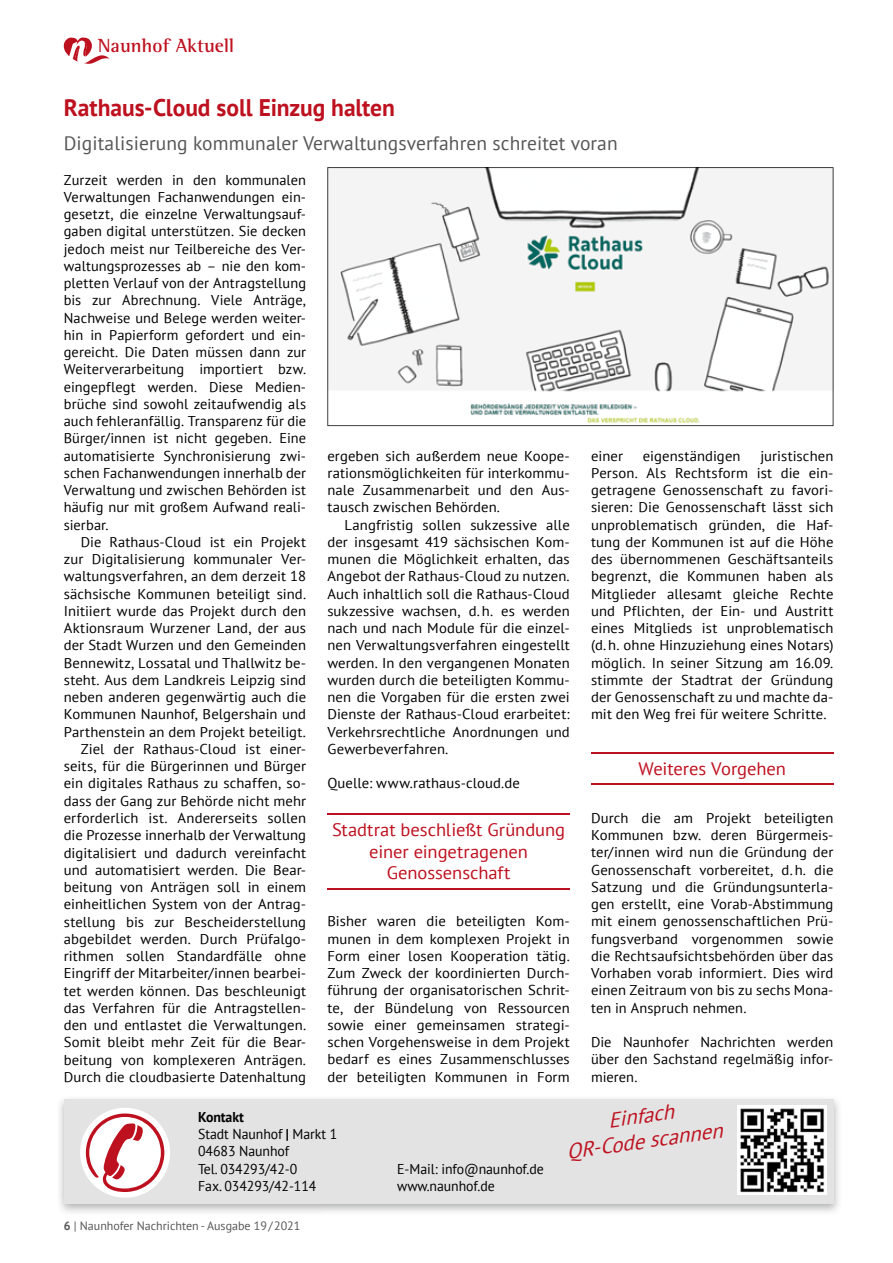
<style>
.page{position:relative;width:893px;height:1263px;background:#fff}
.page>*{position:absolute;margin:0;border:0;box-sizing:border-box;transform-origin:0 0}
.t1{font:700 24px "PT Sans";letter-spacing:-.005em;color:#be111f}
.t2{font:italic 21px/25px "PT Sans";color:#be111f;text-align:center}
.t3{font:19.5px "PT Sans";letter-spacing:.005em;color:#565655}
.t4{font:700 19.5px "Rotis Semi Serif Std";letter-spacing:.005em;color:#be111f}
.t5{font:18px/21.6px "PT Sans";letter-spacing:-.005em;color:#be111f;text-align:center}
.t6{font:14.25px/17.2px "PT Sans";letter-spacing:.005em;color:#000;text-align:justify}
.t7{font:12px "PT Sans";color:#565655}
.s1{font-weight:700}
</style>
<div class="page">
<svg style="left:64px;top:37px;width:46px;height:27px"></svg>
<svg style="left:327px;top:167px;width:506px;height:259px;fill:#f5f4f4"></svg>
<hr style="left:327px;top:813px;width:243px;height:2px;background:#be111f">
<hr style="left:327px;top:888px;width:243px;height:1px;background:#be111f">
<hr style="left:591px;top:752px;width:242px;height:2px;background:#be111f">
<hr style="left:591px;top:784px;width:242px;height:1px;background:#be111f">
<img style="left:59px;top:1099px;width:780px;height:114px">
<img style="left:59px;top:1199px;width:262px;height:14px">
<div style="left:64px;top:1099px;width:769px;height:104px;background:#e3e3e3"></div>
<div style="left:80px;top:1108px;width:90px;height:90px;background:#fff;border-radius:50%"></div>
<svg style="left:86px;top:1113px;width:78px;height:79px"></svg>
<img style="left:737px;top:1105px;width:90px;height:90px">
<h3 class="t4" style="left:98px;top:34px;width:138px">Naunhof Aktuell</h3>
<h1 class="t1" style="left:64px;top:91px;width:333px">Rathaus-Cloud soll Einzug halten</h1>
<h3 class="t3" style="left:64px;top:131px;width:555px">Digitalisierung kommunaler Verwaltungsverfahren schreitet voran</h3>
<p class="t6" style="left:64px;top:171px;width:244px">Zurzeit werden in den kommunalen Verwaltungen Fachanwendungen ein&shy;gesetzt, die einzelne Verwaltungsauf&shy;gaben digital unterstützen. Sie decken jedoch meist nur Teilbereiche des Ver&shy;waltungsprozesses ab – nie den kom&shy;pletten Verlauf von der Antragstellung bis zur Abrechnung. Viele Anträge, Nachweise und Belege werden weiter&shy;hin in Papierform gefordert und ein&shy;gereicht. Die Daten müssen dann zur Weiterverarbeitung importiert bzw. eingepflegt werden. Diese Medien&shy;brüche sind sowohl zeitaufwendig als auch fehleranfällig. Transparenz für die Bürger/innen ist nicht gegeben. Eine automatisierte Synchronisierung zwi&shy;schen Fachanwendungen innerhalb der Verwaltung und zwischen Behörden ist häufig nur mit großem Aufwand reali&shy;sierbar.</p>
<p class="t6" style="left:64px;top:533px;width:244px;text-align:right">Die Rathaus-Cloud ist ein Projekt zur Digitalisierung kommunaler Ver&shy;waltungsverfahren, an dem derzeit 18 sächsische Kommunen beteiligt sind.<br>Initiiert wurde das Projekt durch den Aktionsraum Wurzener Land, der aus der Stadt Wurzen und den Gemeinden Bennewitz, Lossatal und Thallwitz be&shy;steht. Aus dem Landkreis Leipzig sind neben anderen gegenwärtig auch die Kommunen Naunhof, Belgershain und Parthenstein an dem Projekt beteiligt.<br>Ziel der Rathaus-Cloud ist einer&shy;seits, für die Bürgerinnen und Bürger ein digitales Rathaus zu schaffen, so&shy;dass der Gang zur Behörde nicht mehr erforderlich ist. Andererseits sollen die Prozesse innerhalb der Verwaltung digitalisiert und dadurch vereinfacht und automatisiert werden. Die Bear&shy;beitung von Anträgen soll in einem einheitlichen System von der Antrag&shy;stellung bis zur Bescheiderstellung abgebildet werden. Durch Prüfalgo&shy;rithmen sollen Standardfälle ohne Eingriff der Mitarbeiter/innen bearbei&shy;tet werden können. Das beschleunigt das Verfahren für die Antragstellen&shy;den und entlastet die Verwaltungen.<br>Somit bleibt mehr Zeit für die Bear&shy;beitung von komplexeren Anträgen.<br>Durch die cloudbasierte Datenhaltung</p>
<p class="t6" style="left:327px;top:447px;width:244px">ergeben sich außerdem neue Koope&shy;rationsmöglichkeiten für interkommu&shy;nale Zusammenarbeit und den Aus&shy;tausch zwischen Behörden.</p>
<p class="t6" style="left:327px;top:516px;width:244px;text-indent:17px">Langfristig sollen sukzessive alle der insgesamt 419 sächsischen Kom&shy;munen die Möglichkeit erhalten, das Angebot der Rathaus-Cloud zu nutzen.<br>Auch inhaltlich soll die Rathaus-Cloud sukzessive wachsen, d. h. es werden nach und nach Module für die einzel&shy;nen Verwaltungsverfahren eingestellt werden. In den vergangenen Monaten wurden durch die beteiligten Kommu&shy;nen die Vorgaben für die ersten zwei Dienste der Rathaus-Cloud erarbeitet:<br>Verkehrsrechtliche Anordnungen und Gewerbeverfahren.</p>
<p class="t6" style="left:327px;top:774px;width:194px">Quelle: www.rathaus-cloud.de</p>
<p class="t5" style="left:332px;top:819px;width:235px">Stadtrat beschließt Gründung einer eingetragenen<br>Genossenschaft</p>
<p class="t6" style="left:327px;top:912px;width:244px">Bisher waren die beteiligten Kom&shy;munen in dem komplexen Projekt in Form einer losen Kooperation tätig.<br>Zum Zweck der koordinierten Durch&shy;führung der organisatorischen Schrit&shy;te, der Bündelung von Ressourcen sowie einer gemeinsamen strategi&shy;schen Vorgehensweise in dem Projekt bedarf es eines Zusammenschlusses der beteiligten Kommunen in Form</p>
<p class="t6" style="left:591px;top:447px;width:244px;text-indent:169px">juristischen Person. Als Rechtsform ist die ein&shy;getragene Genossenschaft zu favori&shy;sieren: Die Genossenschaft lässt sich unproblematisch gründen, die Haf&shy;tung der Kommunen ist auf die Höhe des übernommenen Geschäftsanteils begrenzt, die Kommunen haben als Mitglieder allesamt gleiche Rechte und Pflichten, der Ein- und Austritt eines Mitglieds ist unproblematisch (d. h. ohne Hinzuziehung eines Notars) möglich. In seiner Sitzung am 16.09. stimmte der Stadtrat der Gründung der Genossenschaft zu und machte da&shy;mit den Weg frei für weitere Schritte.</p>
<p class="t6" style="left:591px;top:447px;width:33px">einer</p>
<p class="t6" style="left:643px;top:447px;width:99px">eigenständigen</p>
<p class="t5" style="left:638px;top:758px;width:149px">Weiteres Vorgehen</p>
<p class="t6" style="left:591px;top:809px;width:244px">Durch die am Projekt beteiligten Kommunen bzw. deren Bürgermeis&shy;ter/innen wird nun die Gründung der Genossenschaft vorbereitet, d. h. die Satzung und die Gründungsunterla&shy;gen erstellt, eine Vorab-Abstimmung mit einem genossenschaftlichen Prü&shy;fungsverband vorgenommen sowie die Rechtsaufsichtsbehörden über das Vorhaben vorab informiert. Dies wird einen Zeitraum von bis zu sechs Mona&shy;ten in Anspruch nehmen.</p>
<p class="t6" style="left:591px;top:1033px;width:244px">Die Naunhofer Nachrichten werden über den Sachstand regelmäßig infor&shy;mieren.</p>
<p class="t6" style="left:198px;top:1108px;width:141px;text-align:left"><span class="s1">Kontakt<br></span>Stadt Naunhof <span class="s1">|</span> Markt 1<br>04683 Naunhof<br>Tel. 034293/42-0<br>Fax. 034293/42-114</p>
<p class="t7" style="left:64px;top:1218px;width:238px"><span class="s1">6</span> | Naunhofer Nachrichten - Ausgabe 19 / 2021</p>
<p class="t6" style="left:397px;top:1159px;width:148px">E-Mail: info@naunhof.de www.naunhof.de</p>
<h2 class="t2" style="left:561px;top:1114px;width:158px;rotate:-8deg">Einfach<br>QR-Code scannen</h2>
</div>
